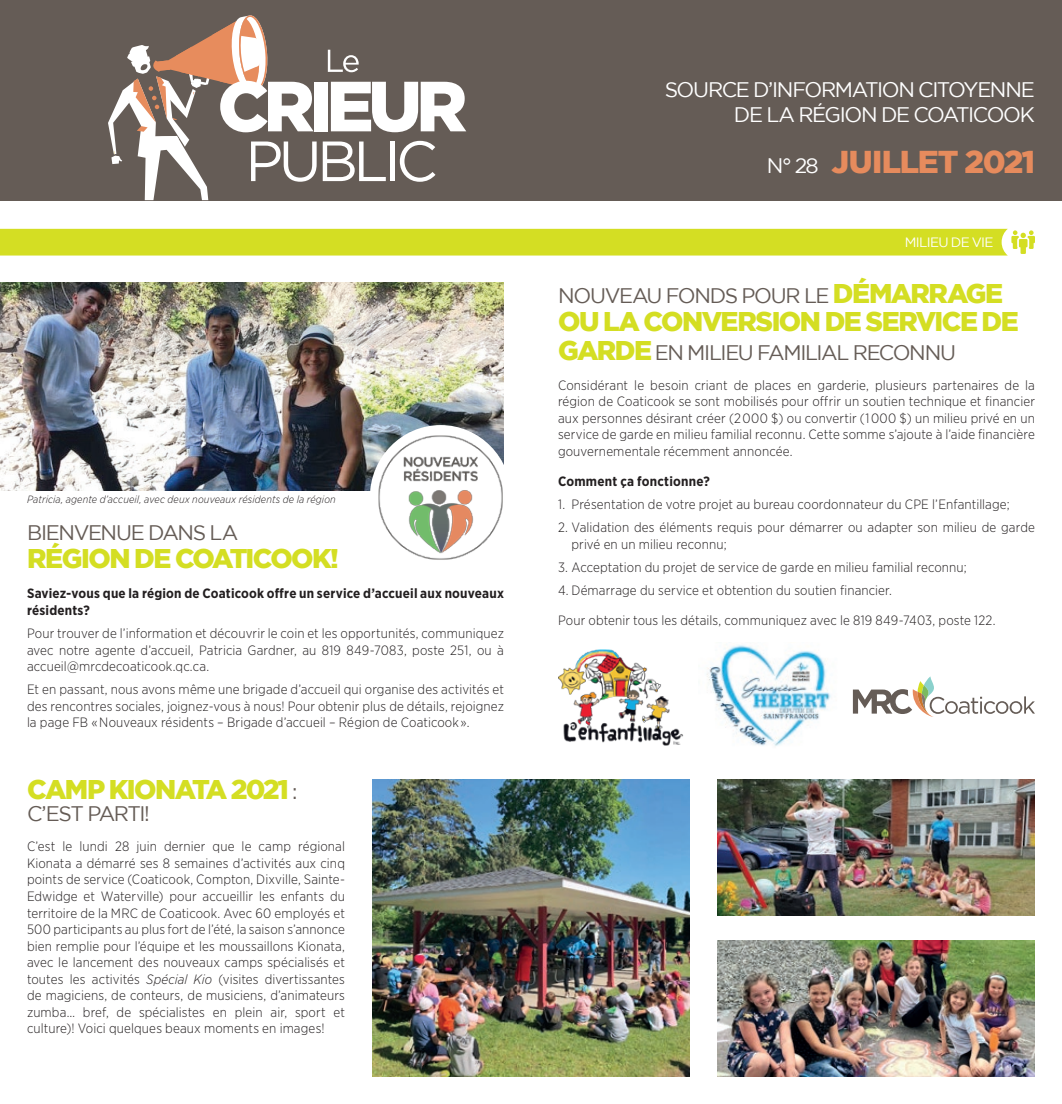
<style>
.page{position:relative;width:1062px;height:1104px;background:#fff}
.page>*{position:absolute;margin:0;border:0;box-sizing:border-box;transform-origin:0 0}
.t1{font:900 31.5px "Gotham";letter-spacing:-.04em;color:#e68b5d}
.t2{font:900 27px "Gotham";letter-spacing:-.06em;color:#d4de23}
.t3{font:21px "Gotham";letter-spacing:-.065em;color:#655c56}
.t4{font:21px/25.2px "Gotham";letter-spacing:-.06em;color:#fff;text-align:right}
.t5{font:300 13.5px/16.5px "Gotham Narrow";letter-spacing:.01em;color:#231f20;text-align:justify}
.t6{font:700 13.5px/16.5px "Gotham Narrow";letter-spacing:.015em;color:#231f20}
.t7{font:13.5px "Gotham";letter-spacing:-.045em;color:#fff}
.t8{font:italic 300 10.5px "Gotham Narrow";letter-spacing:.015em;color:#231f20}
.s1{font-weight:400;font-size:21px;color:#655c56}
.s2{font-style:italic}
.s3{font-weight:400;font-size:21px;color:#fff}
.s4{font-weight:900;font-size:27px;color:#d4de23}
</style>
<div class="page">
<div style="left:0;top:0;width:1062px;height:200px;background:#655c56"></div>
<div style="left:314px;top:82px;width:13px;height:49px;background:#fff"></div>
<svg style="left:331px;top:82px;width:135px;height:50px"></svg>
<svg style="left:108px;top:15px;width:209px;height:185px"></svg>
<svg style="left:323px;top:141px;width:63px;height:40px"></svg>
<hr style="left:390px;top:141px;width:4px;height:40px;background:#fff">
<svg style="left:400px;top:141px;width:35px;height:41px"></svg>
<svg style="left:328px;top:50px;width:31px;height:22px"></svg>
<img style="left:372px;top:779px;width:318px;height:297px">
<img style="left:717px;top:779px;width:318px;height:136px">
<img style="left:717px;top:940px;width:318px;height:136px">
<div style="left:0;top:229px;width:1035px;height:26px;background:#d4de23"></div>
<img style="left:558px;top:649px;width:126px;height:97px">
<img style="left:707px;top:645px;width:124px;height:101px">
<img style="left:0;top:283px;width:504px;height:207px">
<div style="left:370px;top:425px;width:141px;height:144px;background:#fff;border-radius:50%"></div>
<img style="left:376px;top:433px;width:128px;height:127px">
<svg style="left:853px;top:676px;width:182px;height:40px"></svg>
<p class="t8" style="left:27px;top:492px;width:310px">Patricia, agente d’accueil, avec deux nouveaux résidents de la région</p>
<h3 class="t3" style="left:27px;top:520px;width:213px">BIENVENUE DANS LA</h3>
<h2 class="t2" style="left:27px;top:543px;width:313px">RÉGION DE COATICOOK!</h2>
<p class="t6" style="left:27px;top:585px;width:478px">Saviez-vous que la région de Coaticook offre un service d’accueil aux nouveaux résidents?</p>
<p class="t5" style="left:27px;top:624px;width:478px">Pour trouver de l’information et découvrir le coin et les opportunités, communiquez avec notre agente d’accueil, Patricia Gardner, au 819 849-7083, poste 251, ou à accueil@mrcdecoaticook.qc.ca.</p>
<p class="t5" style="left:27px;top:680px;width:479px">Et en passant, nous avons même une brigade d’accueil qui organise des activités et des rencontres sociales, joignez-vous à nous! Pour obtenir plus de détails, rejoignez la page FB « Nouveaux résidents – Brigade d’accueil – Région de Coaticook ».</p>
<h2 class="t2" style="left:27px;top:773px;width:272px">CAMP KIONATA 2021 <span class="s1">:</span></h2>
<h3 class="t3" style="left:27px;top:802px;width:124px">C’EST PARTI!</h3>
<p class="t5" style="left:27px;top:837px;width:320px">C’est le lundi 28 juin dernier que le camp régional Kionata a démarré ses 8 semaines d’activités aux cinq points de service (Coaticook, Compton, Dixville, Sainte-Edwidge et Waterville) pour accueillir les enfants du territoire de la MRC de Coaticook. Avec 60 employés et 500 participants au plus fort de l’été, la saison s’annonce bien remplie pour l’équipe et les moussaillons Kionata, avec le lancement des nouveaux camps spécialisés et toutes les activités <span class="s2">Spécial Kio</span> (visites divertissantes de magiciens, de conteurs, de musiciens, d’animateurs zumba… bref, de spécialistes en plein air, sport et culture)! Voici quelques beaux moments en images!</p>
<h3 class="t4" style="left:665px;top:77px;width:372px">SOURCE D’INFORMATION CITOYENNE<br>DE LA RÉGION DE COATICOOK</h3>
<h1 class="t1" style="left:767px;top:144px;width:270px"><span class="s3">N° 28</span> JUILLET 2021</h1>
<p class="t7" style="left:905px;top:235px;width:90px">MILIEU DE VIE</p>
<h3 class="t3" style="left:558px;top:283px;width:447px">NOUVEAU FONDS POUR LE <span class="s4">DÉMARRAGE</span></h3>
<h2 class="t2" style="left:558px;top:306px;width:462px">OU LA CONVERSION DE SERVICE DE</h2>
<h3 class="t3" style="left:558px;top:340px;width:399px"><span class="s4">GARDE</span> EN MILIEU FAMILIAL RECONNU</h3>
<p class="t5" style="left:558px;top:376px;width:479px">Considérant le besoin criant de places en garderie, plusieurs partenaires de la région de Coaticook se sont mobilisés pour offrir un soutien technique et financier aux personnes désirant créer (2 000 $) ou convertir (1 000 $) un milieu privé en un service de garde en milieu familial reconnu. Cette somme s’ajoute à l’aide financière gouvernementale récemment annoncée.</p>
<p class="t6" style="left:558px;top:472px;width:153px">Comment ça fonctionne?</p>
<p class="t5" style="left:558px;top:495px;width:453px">1. Présentation de votre projet au bureau coordonnateur du CPE l’Enfantillage;</p>
<p class="t5" style="left:571px;top:518px;width:465px;text-indent:-14px">2. Validation des éléments requis pour démarrer ou adapter son milieu de garde privé en un milieu reconnu;</p>
<p class="t5" style="left:558px;top:558px;width:410px">3. Acceptation du projet de service de garde en milieu familial reconnu;</p>
<p class="t5" style="left:558px;top:581px;width:336px">4. Démarrage du service et obtention du soutien financier.</p>
<p class="t5" style="left:558px;top:611px;width:439px">Pour obtenir tous les détails, communiquez avec le 819 849-7403, poste 122.</p>
</div>
